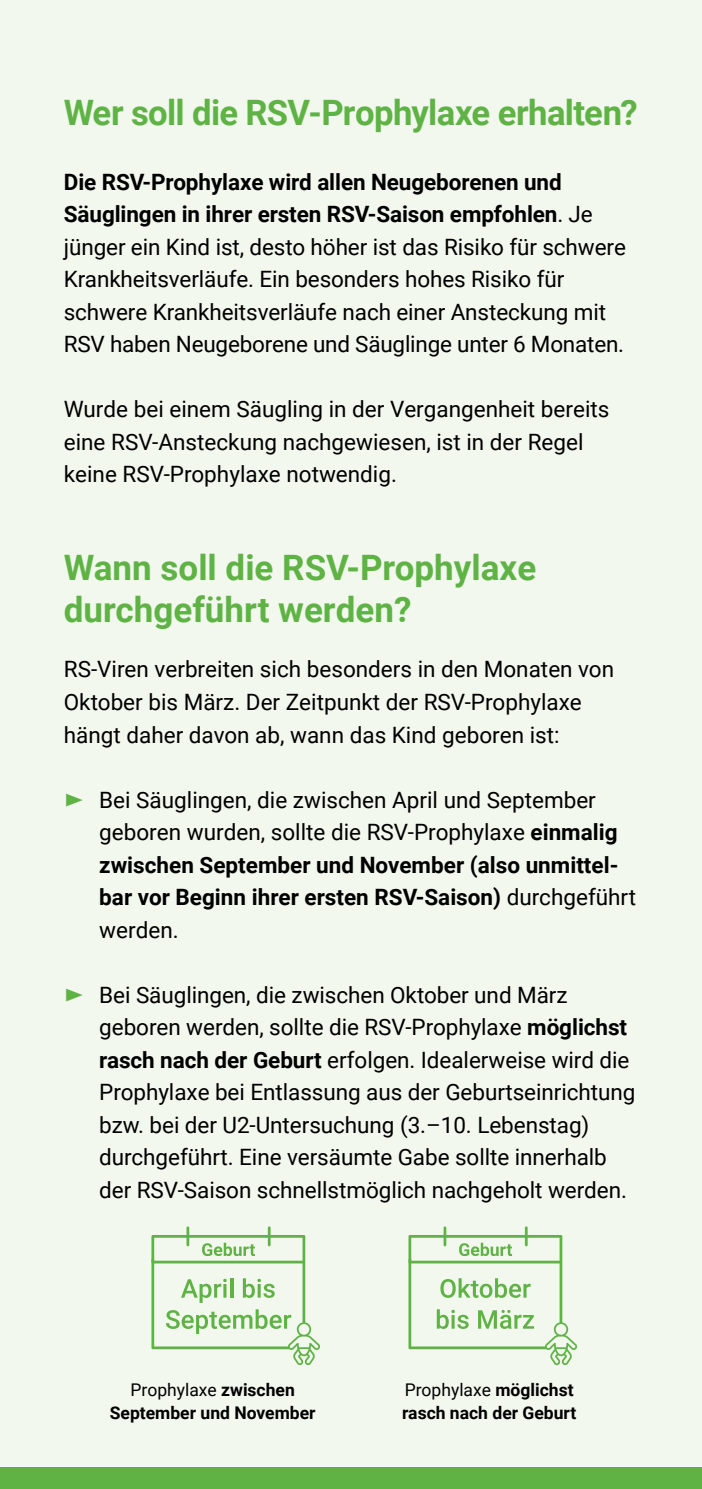
<style>
.page{position:relative;width:702px;height:1489px;background:#fff}
.page>*{position:absolute;margin:0;border:0;box-sizing:border-box;transform-origin:0 0}
.t1{font:700 35px/42.5px "Roboto";color:#5fb345}
.t2{font:700 35px "Roboto";letter-spacing:-.02em;color:#5fb345}
.t3{font:22.5px/32.5px "Roboto";letter-spacing:-.005em;color:#000}
.t4{font:700 17.5px/22.5px "Roboto";color:#000;text-align:center}
.s1{font-weight:700}
.s2{font-weight:700;font-size:24.75px;color:#5fb345}
.s3{font-weight:400}
</style>
<div class="page">
<div style="left:0;top:0;width:702px;height:1488px;background:#f2f8ee"></div>
<div style="left:0;top:1467px;width:702px;height:21px;background:#5fb345"></div>
<hr style="left:186px;top:1226px;width:3px;height:20px;background:#5fb345">
<hr style="left:268px;top:1226px;width:2px;height:20px;background:#5fb345">
<svg style="left:151px;top:1234px;width:169px;height:130px"></svg>
<hr style="left:443px;top:1226px;width:3px;height:20px;background:#5fb345">
<hr style="left:525px;top:1226px;width:2px;height:20px;background:#5fb345">
<svg style="left:408px;top:1234px;width:169px;height:130px"></svg>
<h1 class="t2" style="left:64px;top:88px;width:575px">Wer soll die RSV-Prophylaxe erhalten?</h1>
<p class="t3" style="left:64px;top:165px;width:563px"><span class="s1">Die RSV-Prophylaxe wird allen Neugeborenen und Säuglingen in ihrer ersten RSV-Saison empfohlen</span>. Je jünger ein Kind ist, desto höher ist das Risiko für schwere Krankheitsverläufe. Ein besonders hohes Risiko für schwere Krankheitsverläufe nach einer Ansteckung mit RSV haben Neugeborene und Säuglinge unter 6 Monaten.</p>
<p class="t3" style="left:64px;top:392px;width:547px">Wurde bei einem Säugling in der Vergangenheit bereits eine RSV-Ansteckung nachgewiesen, ist in der Regel keine RSV-Prophylaxe notwendig.</p>
<h1 class="t1" style="left:64px;top:545px;width:474px">Wann soll die RSV-Prophylaxe durchgeführt werden?</h1>
<p class="t3" style="left:64px;top:652px;width:551px">RS-Viren verbreiten sich besonders in den Monaten von<br>Oktober bis März. Der Zeitpunkt der RSV-Prophylaxe hängt daher davon ab, wann das Kind geboren ist:</p>
<p class="t3" style="left:99px;top:782px;width:538px;text-indent:-35px"><span class="s2">‣</span> Bei Säuglingen, die zwischen April und September geboren wurden, sollte die RSV-Prophylaxe <span class="s1">einmalig zwischen September und November (also unmittel&shy;bar vor Beginn ihrer ersten RSV-Saison)</span> durchgeführt werden.</p>
<p class="t3" style="left:99px;top:977px;width:537px;text-indent:-36px"><span class="s2">‣</span> Bei Säuglingen, die zwischen Oktober und März geboren werden, sollte die RSV-Prophylaxe <span class="s1">möglichst rasch nach der Geburt</span> erfolgen. Idealerweise wird die Prophylaxe bei Entlassung aus der Geburtseinrichtung bzw. bei der U2-Untersuchung (3.–10. Lebenstag) durchgeführt. Eine versäumte Gabe sollte innerhalb der RSV-Saison schnellstmöglich nachgeholt werden.</p>
<p class="t4" style="left:110px;top:1378px;width:207px"><span class="s3">Prophylaxe</span> zwischen<br>September und November</p>
<p class="t4" style="left:402px;top:1378px;width:176px;text-align:left"><span class="s3">Prophylaxe</span> möglichst rasch nach der Geburt</p>
</div>
